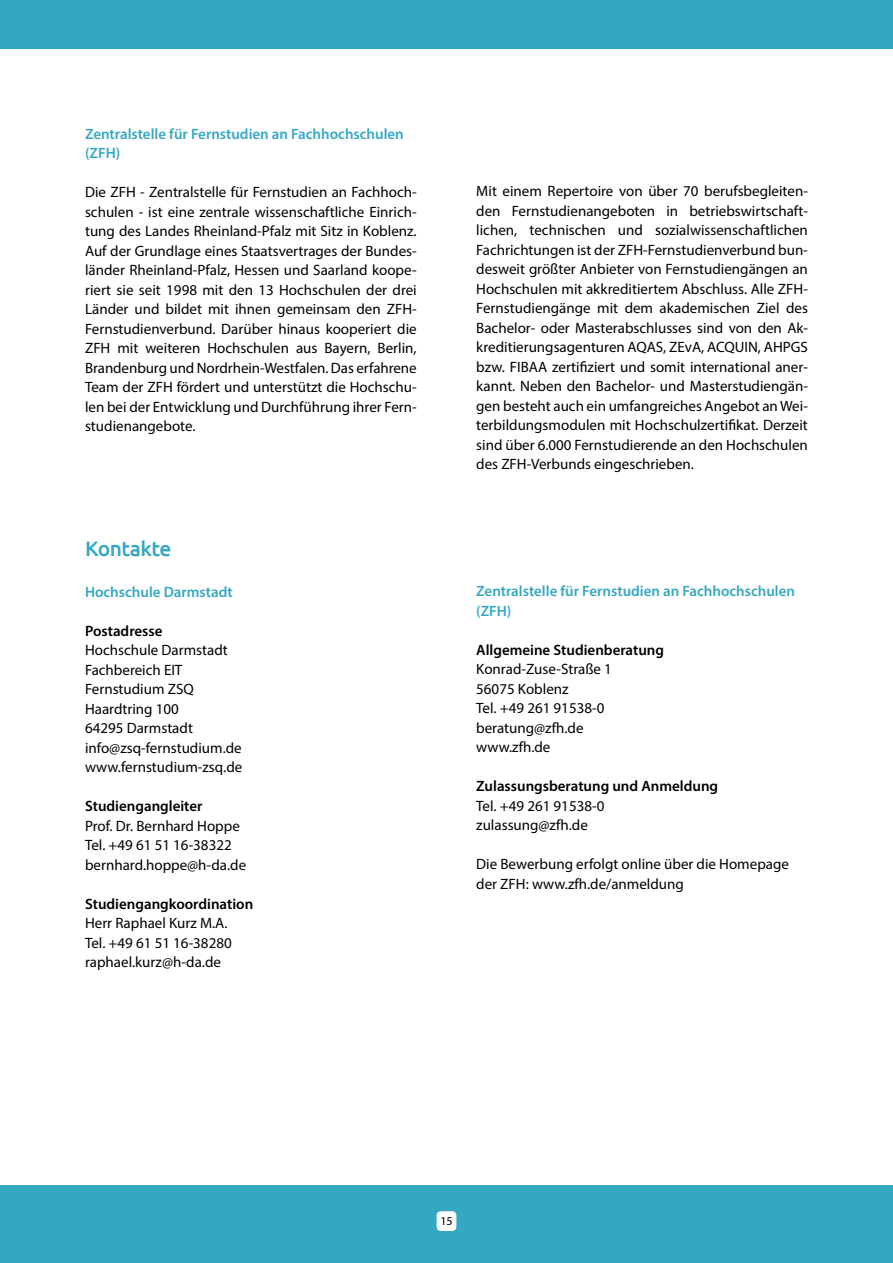
<style>
.page{position:relative;width:893px;height:1263px;background:#35a8c1}
.page>*{position:absolute;margin:0;border:0;box-sizing:border-box;transform-origin:0 0}
.t1{font:500 21px "Ubuntu";letter-spacing:-.025em;color:#35a8c1}
.t2{font:15px/19.5px "Myriad Pro";color:#000}
.t3{font:600 15px/19.5px "Myriad Pro";color:#35a8c1}
.t4{font:600 15px "Myriad Pro";color:#000}
.t5{font:12px "Myriad Pro";color:#000}
</style>
<div class="page">
<div style="left:0;top:49px;width:893px;height:1135px;background:#fff"></div>
<div style="left:437px;top:1211px;width:19px;height:20px;background:#fff;border-radius:4px"></div>
<p class="t3" style="left:85px;top:124px;width:320px">Zentralstelle für Fernstudien an Fachhochschulen (ZFH)</p>
<p class="t2" style="left:85px;top:182px;width:333px;text-align:justify">Die ZFH - Zentralstelle für Fernstudien an Fachhoch&shy;schulen - ist eine zentrale wissenschaftliche Einrich&shy;tung des Landes Rheinland-Pfalz mit Sitz in Koblenz.<br>Auf der Grundlage eines Staatsvertrages der Bundes&shy;länder Rheinland-Pfalz, Hessen und Saarland koope&shy;riert sie seit 1998 mit den 13 Hochschulen der drei Länder und bildet mit ihnen gemeinsam den ZFH-Fernstudienverbund. Darüber hinaus kooperiert die ZFH mit weiteren Hochschulen aus Bayern, Berlin, Brandenburg und Nordrhein-Westfalen. Das erfahrene Team der ZFH fördert und unterstützt die Hochschu&shy;len bei der Entwicklung und Durchführung ihrer Fern&shy;studienangebote.</p>
<p class="t2" style="left:476px;top:181px;width:333px;text-align:justify">Mit einem Repertoire von über 70 berufsbegleiten&shy;den Fernstudienangeboten in betriebswirtschaft&shy;lichen, technischen und sozialwissenschaftlichen Fachrichtungen ist der ZFH-Fernstudienverbund bun&shy;desweit größter Anbieter von Fernstudiengängen an Hochschulen mit akkreditiertem Abschluss. Alle ZFH-Fernstudiengänge mit dem akademischen Ziel des Bachelor- oder Masterabschlusses sind von den Ak&shy;kreditierungsagenturen AQAS, ZEvA, ACQUIN, AHPGS bzw. FIBAA zertifiziert und somit international aner&shy;kannt. Neben den Bachelor- und Masterstudiengän&shy;gen besteht auch ein umfangreiches Angebot an Wei&shy;terbildungsmodulen mit Hochschulzertifikat. Derzeit sind über 6.000 Fernstudierende an den Hochschulen des ZFH-Verbunds eingeschrieben.</p>
<h1 class="t1" style="left:85px;top:536px;width:88px">Kontakte</h1>
<p class="t3" style="left:85px;top:582px;width:149px">Hochschule Darmstadt</p>
<p class="t4" style="left:85px;top:621px;width:79px">Postadresse</p>
<p class="t2" style="left:85px;top:640px;width:159px">Hochschule Darmstadt<br>Fachbereich EIT<br>Fernstudium ZSQ<br>Haardtring 100<br>64295 Darmstadt info@zsq-fernstudium.de www.fernstudium-zsq.de</p>
<p class="t4" style="left:85px;top:797px;width:119px">Studiengangleiter</p>
<p class="t2" style="left:85px;top:816px;width:163px">Prof. Dr. Bernhard Hoppe<br>Tel. +49 61 51 16-38322 bernhard.hoppe@h-da.de</p>
<p class="t4" style="left:85px;top:894px;width:170px">Studiengangkoordination</p>
<p class="t2" style="left:85px;top:913px;width:148px">Herr Raphael Kurz M.A.<br>Tel. +49 61 51 16-38280 raphael.kurz@h-da.de</p>
<p class="t3" style="left:476px;top:581px;width:320px">Zentralstelle für Fernstudien an Fachhochschulen (ZFH)</p>
<p class="t4" style="left:476px;top:640px;width:189px">Allgemeine Studienberatung</p>
<p class="t2" style="left:476px;top:659px;width:137px">Konrad-Zuse-Straße 1<br>56075 Koblenz<br>Tel. +49 261 91538-0 beratung@zfh.de www.zfh.de</p>
<p class="t4" style="left:476px;top:777px;width:243px">Zulassungsberatung und Anmeldung</p>
<p class="t2" style="left:476px;top:796px;width:130px">Tel. +49 261 91538-0 zulassung@zfh.de</p>
<p class="t2" style="left:476px;top:854px;width:314px">Die Bewerbung erfolgt online über die Homepage der ZFH: www.zfh.de/anmeldung</p>
<p class="t5" style="left:440px;top:1214px;width:14px">15</p>
</div>
